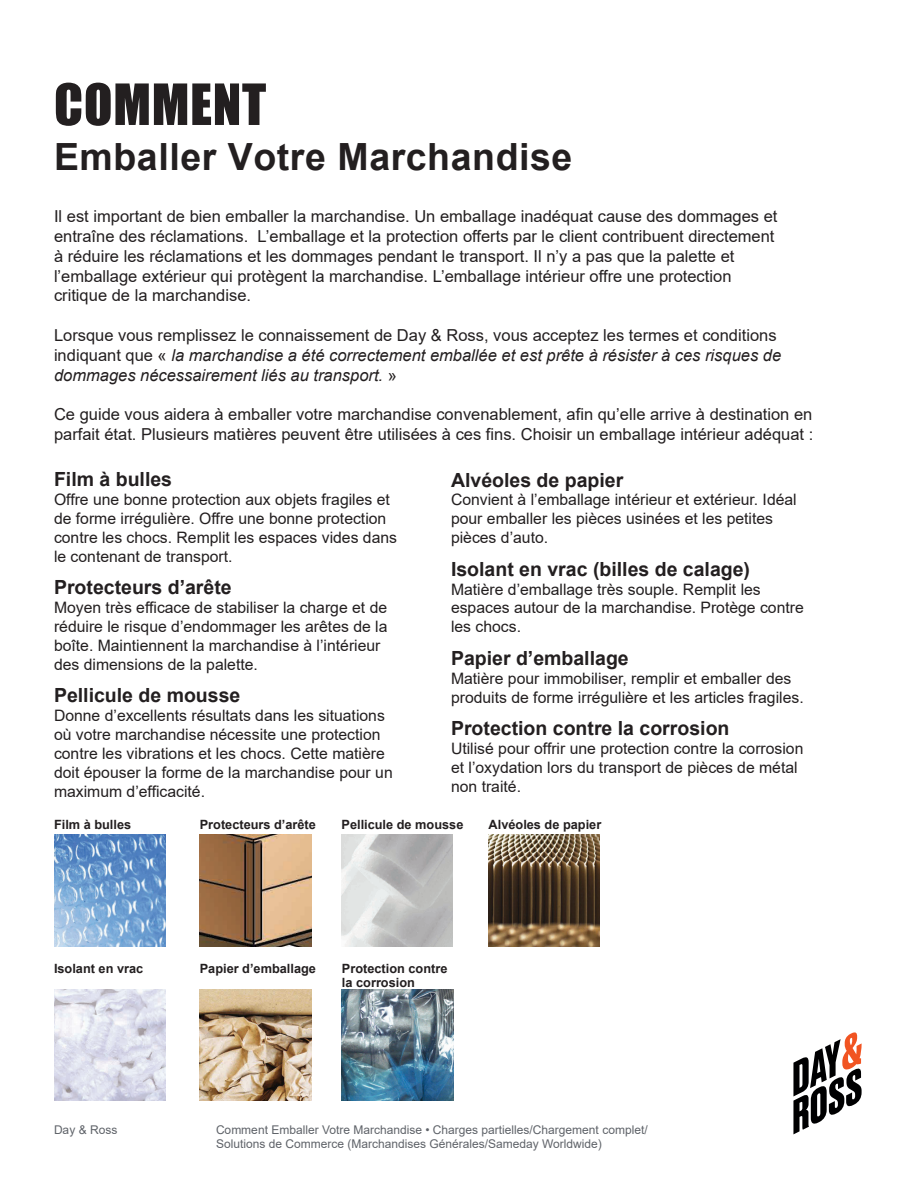
<style>
.page{position:relative;width:918px;height:1188px;background:#fff}
.page>*{position:absolute;margin:0;border:0;box-sizing:border-box;transform-origin:0 0}
.t1{font:52.5px "Impact";letter-spacing:.015em;color:#231f20}
.t2{font:700 37.5px "Arial";letter-spacing:.015em;color:#231f20}
.t3{font:700 19.5px "Arial";color:#231f20}
.t4{font:16.5px/19.8px "Arial";color:#231f20}
.t5{font:italic 16.5px/19.8px "Arial";color:#231f20}
.t6{font:15.75px/18.9px "Arial";color:#231f20}
.t7{font:700 12.75px/13.5px "Arial";color:#231f20}
.t8{font:12px/14.4px "Arial";color:#5f6369}
.s1{font-style:normal}
</style>
<div class="page">
<svg style="left:793px;top:1032px;width:69px;height:102px"></svg>
<img style="left:200px;top:835px;width:111px;height:111px">
<img style="left:200px;top:989px;width:111px;height:111px">
<svg style="left:54px;top:835px;width:111px;height:111px;background:#7aa4d2"></svg>
<svg style="left:342px;top:835px;width:111px;height:111px;background:#c6c7c6"></svg>
<svg style="left:489px;top:835px;width:111px;height:111px;background:#645039"></svg>
<svg style="left:54px;top:989px;width:111px;height:111px;background:#dddeea"></svg>
<img style="left:342px;top:989px;width:111px;height:111px">
<h1 class="t1" style="left:54px;top:64px;width:214px">COMMENT</h1>
<h2 class="t2" style="left:54px;top:130px;width:520px">Emballer Votre Marchandise</h2>
<p class="t4" style="left:54px;top:206px;width:725px">Il est important de bien emballer la marchandise. Un emballage inadéquat cause des dommages et entraîne des réclamations. L’emballage et la protection offerts par le client contribuent directement à réduire les réclamations et les dommages pendant le transport. Il n’y a pas que la palette et l’emballage extérieur qui protègent la marchandise. L’emballage intérieur offre une protection critique de la marchandise.</p>
<p class="t5" style="left:54px;top:326px;width:729px"><span class="s1">Lorsque vous remplissez le connaissement de Day &amp; Ross, vous acceptez les termes et conditions indiquant que «</span> la marchandise a été correctement emballée et est prête à résister à ces risques de dommages nécessairement liés au transport. <span class="s1">»</span></p>
<p class="t4" style="left:54px;top:404px;width:761px">Ce guide vous aidera à emballer votre marchandise convenablement, afin qu’elle arrive à destination en parfait état. Plusieurs matières peuvent être utilisées à ces fins. Choisir un emballage intérieur adéquat :</p>
<p class="t3" style="left:54px;top:466px;width:120px">Film à bulles</p>
<p class="t6" style="left:54px;top:490px;width:345px">Offre une bonne protection aux objets fragiles et de forme irrégulière. Offre une bonne protection contre les chocs. Remplit les espaces vides dans le contenant de transport.</p>
<p class="t3" style="left:54px;top:574px;width:179px">Protecteurs d’arête</p>
<p class="t6" style="left:54px;top:598px;width:335px">Moyen très efficace de stabiliser la charge et de réduire le risque d’endommager les arêtes de la boîte. Maintiennent la marchandise à l’intérieur des dimensions de la palette.</p>
<p class="t3" style="left:54px;top:682px;width:188px">Pellicule de mousse</p>
<p class="t6" style="left:54px;top:706px;width:340px">Donne d’excellents résultats dans les situations où votre marchandise nécessite une protection contre les vibrations et les chocs. Cette matière doit épouser la forme de la marchandise pour un maximum d’efficacité.</p>
<p class="t3" style="left:451px;top:466px;width:174px">Alvéoles de papier</p>
<p class="t6" style="left:451px;top:490px;width:347px">Convient à l’emballage intérieur et extérieur. Idéal pour emballer les pièces usinées et les petites pièces d’auto.</p>
<p class="t3" style="left:451px;top:555px;width:301px">Isolant en vrac (billes de calage)</p>
<p class="t6" style="left:451px;top:579px;width:354px">Matière d’emballage très souple. Remplit les espaces autour de la marchandise. Protège contre les chocs.</p>
<p class="t3" style="left:451px;top:644px;width:179px">Papier d’emballage</p>
<p class="t6" style="left:451px;top:669px;width:354px">Matière pour immobiliser, remplir et emballer des produits de forme irrégulière et les articles fragiles.</p>
<p class="t3" style="left:451px;top:714px;width:280px">Protection contre la corrosion</p>
<p class="t6" style="left:451px;top:739px;width:354px">Utilisé pour offrir une protection contre la corrosion et l’oxydation lors du transport de pièces de métal non traité.</p>
<p class="t7" style="left:54px;top:818px;width:79px">Film à bulles</p>
<p class="t7" style="left:200px;top:818px;width:118px">Protecteurs d’arête</p>
<p class="t7" style="left:342px;top:818px;width:123px">Pellicule de mousse</p>
<p class="t7" style="left:489px;top:818px;width:114px">Alvéoles de papier</p>
<p class="t7" style="left:54px;top:961px;width:91px">Isolant en vrac</p>
<p class="t7" style="left:200px;top:961px;width:118px">Papier d’emballage</p>
<p class="t7" style="left:342px;top:962px;width:107px">Protection contre la corrosion</p>
<p class="t8" style="left:54px;top:1122px;width:65px">Day &amp; Ross</p>
<p class="t8" style="left:216px;top:1122px;width:433px">Comment Emballer Votre Marchandise • Charges partielles/Chargement complet/<br>Solutions de Commerce (Marchandises Générales/Sameday Worldwide)</p>
</div>
